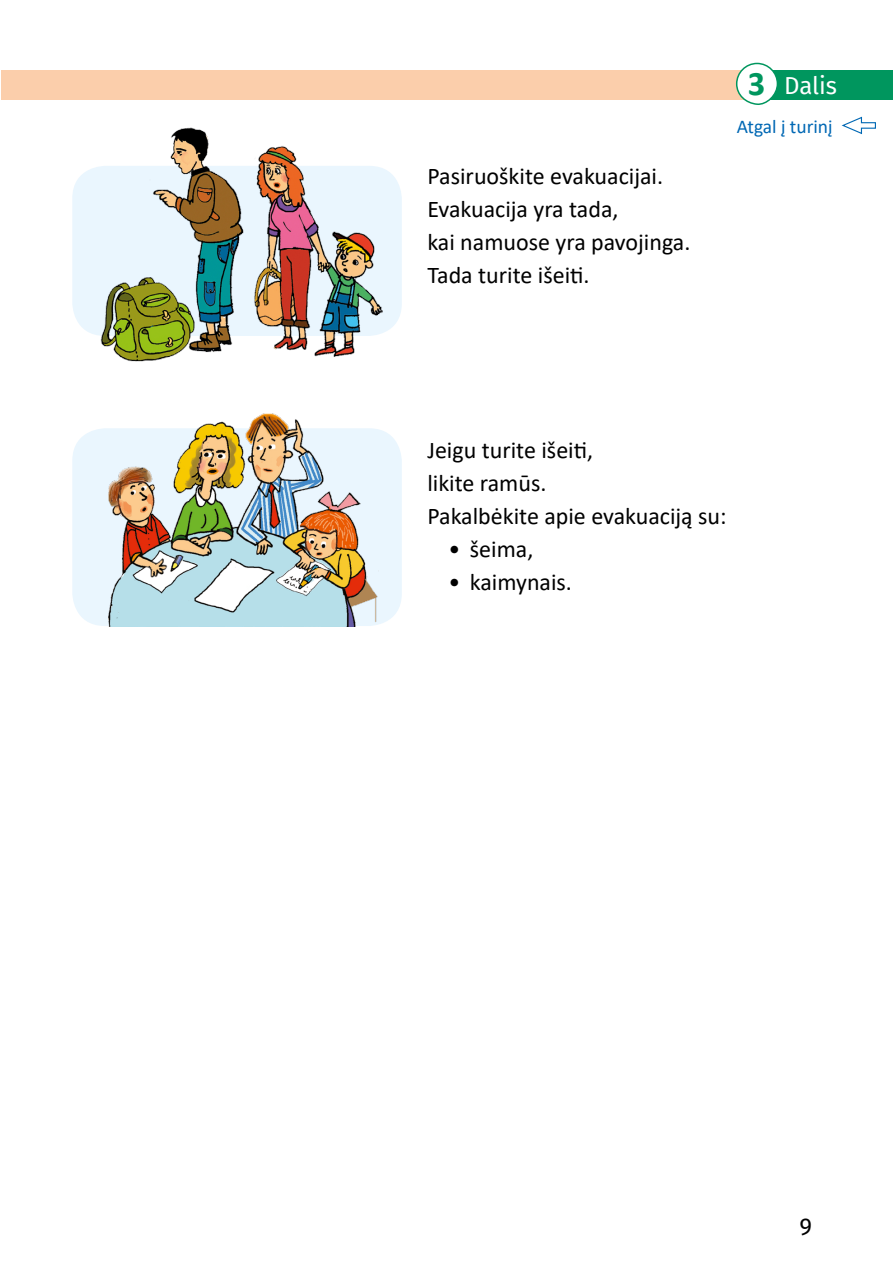
<style>
.page{position:relative;width:893px;height:1263px;background:#fff}
.page>*{position:absolute;margin:0;border:0;box-sizing:border-box;transform-origin:0 0}
.t1{font:24px/33px "Calibri";color:#000}
.t2{font:24px "Fira Sans";letter-spacing:-.005em;color:#fff}
.t3{font:24px "Fira Sans";color:#000}
.t4{font:19.5px "Calibri";color:#0068b4}
.s1{font-family:"Calibri";font-weight:700;font-size:34.5px;color:#00965e}
</style>
<div class="page">
<div style="left:2px;top:70px;width:772px;height:30px;background:#fbceab"></div>
<div style="left:769px;top:70px;width:124px;height:30px;background:#00965e"></div>
<svg style="left:736px;top:62px;width:41px;height:43px"></svg>
<svg style="left:841px;top:116px;width:35px;height:19px"></svg>
<div style="left:72px;top:166px;width:330px;height:170px;background:#eaf6fe;border-radius:33px"></div>
<div style="left:72px;top:428px;width:330px;height:198px;background:#eaf6fe;border-radius:33px"></div>
<img style="left:108px;top:414px;width:270px;height:212px">
<img style="left:100px;top:127px;width:283px;height:234px">
<p class="t1" style="left:427px;top:159px;width:265px">Pasiruoškite evakuacijai.<br>Evakuacija yra tada,<br>kai namuose yra pavojinga.<br>Tada turite išeiti.</p>
<p class="t2" style="left:748px;top:67px;width:91px"><span class="s1">3</span> Dalis</p>
<p class="t4" style="left:737px;top:113px;width:97px">Atgal į turinį</p>
<p class="t1" style="left:427px;top:433px;width:301px">Jeigu turite išeiti,<br>likite ramūs.<br>Pakalbėkite apie evakuaciją su:</p>
<p class="t1" style="left:449px;top:532px;width:86px">• šeima,</p>
<p class="t1" style="left:449px;top:565px;width:125px">• kaimynais.</p>
<p class="t3" style="left:800px;top:1209px;width:14px">9</p>
</div>
